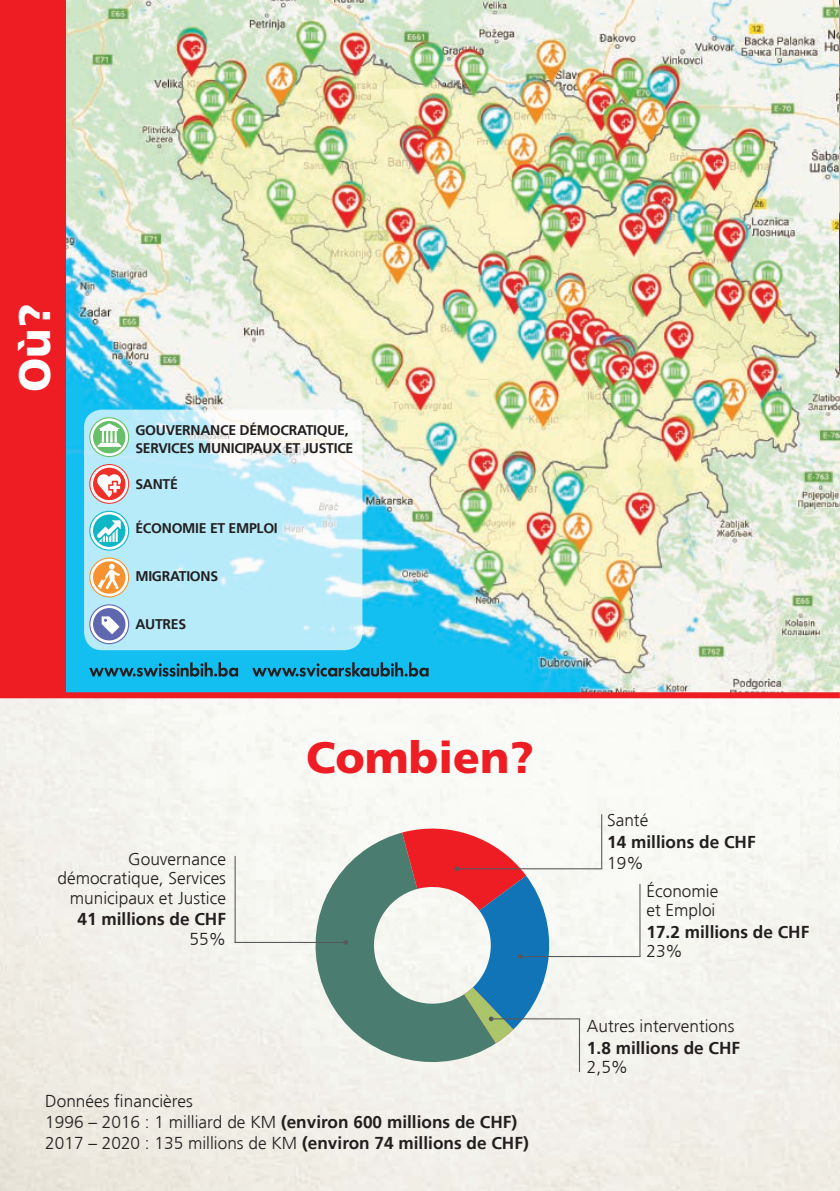
<style>
.page{position:relative;width:840px;height:1191px;background:#fff}
.page>*{position:absolute;margin:0;border:0;box-sizing:border-box;transform-origin:0 0}
.t1{font:900 44px "Frutiger LT Std";color:#ee1d23}
.t2{font:900 44px "Frutiger LT Std";color:#fff}
.t3{font:300 17.2px/19.4px "BH Frutiger LT";color:#231f20;text-align:right}
.t4{font:700 17.2px "BH Frutiger LT Std";color:#231f20}
.t5{font:700 14px "BH Frutiger LT Std";letter-spacing:-.02em;color:#231f20}
.s1{font-family:"BH Frutiger LT";font-weight:300}
.s2{font-family:"BH Frutiger LT Std";font-weight:700}
</style>
<div class="page">
<img style="left:0;top:371px;width:840px;height:820px">
<div style="left:0;top:0;width:67px;height:694px;background:#ee1d23"></div>
<img style="left:67px;top:0;width:772px;height:692px">
<svg style="left:84px;top:409px;width:278px;height:241px;fill:#b7ebfa"></svg>
<svg style="left:89px;top:662px;width:149px;height:15px;background:#1887a9"></svg>
<svg style="left:252px;top:662px;width:176px;height:15px;background:#1887a9"></svg>
<div style="left:0;top:692px;width:839px;height:6px;background:#ee1d23"></div>
<svg style="left:299px;top:832px;width:196px;height:246px"></svg>
<hr style="left:234px;top:942px;width:111px;height:1px;background:#57585a">
<hr style="left:456px;top:868px;width:146px;height:1px;background:#57585a">
<hr style="left:520px;top:956px;width:120px;height:1px;background:#57585a">
<hr style="left:491px;top:1018px;width:89px;height:1px;background:#57585a">
<hr style="left:234px;top:856px;width:1px;height:87px;background:#57585a">
<hr style="left:601px;top:814px;width:1px;height:54px;background:#57585a">
<hr style="left:639px;top:884px;width:1px;height:72px;background:#57585a">
<hr style="left:578px;top:1018px;width:1px;height:54px;background:#57585a">
<svg style="left:343px;top:940px;width:5px;height:4px"></svg>
<svg style="left:402px;top:820px;width:159px;height:223px"></svg>
<svg style="left:90px;top:418px;width:39px;height:38px"></svg>
<div style="left:89px;top:417px;width:40px;height:40px;border:1px solid #67bf6a;border-radius:50%"></div>
<div style="left:93px;top:421px;width:32px;height:32px;background:#67bf6a;border-radius:50%"></div>
<svg style="left:98px;top:423px;width:23px;height:24px"></svg>
<svg style="left:90px;top:511px;width:39px;height:39px"></svg>
<div style="left:89px;top:511px;width:40px;height:39px;border:1px solid #0fb6c3;border-radius:50%"></div>
<div style="left:93px;top:514px;width:32px;height:33px;background:#0fb6c3;border-radius:50%"></div>
<svg style="left:97px;top:520px;width:24px;height:22px"></svg>
<svg style="left:90px;top:464px;width:39px;height:39px"></svg>
<div style="left:89px;top:464px;width:40px;height:40px;border:1px solid #ee3b36;border-radius:50%"></div>
<div style="left:93px;top:468px;width:32px;height:32px;background:#ef3029;border-radius:50%"></div>
<svg style="left:97px;top:474px;width:24px;height:23px"></svg>
<svg style="left:90px;top:558px;width:39px;height:39px"></svg>
<div style="left:89px;top:557px;width:40px;height:40px;border:1px solid #f69230;border-radius:50%"></div>
<svg style="left:91px;top:560px;width:36px;height:35px"></svg>
<svg style="left:90px;top:605px;width:39px;height:38px"></svg>
<div style="left:89px;top:604px;width:40px;height:40px;border:1px solid #5f67af;border-radius:50%"></div>
<div style="left:93px;top:608px;width:32px;height:32px;background:#5f67af;border-radius:50%"></div>
<svg style="left:102px;top:616px;width:17px;height:18px"></svg>
<img style="left:839px;top:0;width:1px;height:365px">
<p class="t2" style="left:8px;top:392px;width:90px;rotate:-90deg">Où?</p>
<p class="t5" style="left:135px;top:422px;width:215px">GOUVERNANCE DÉMOCRATIQUE,</p>
<p class="t5" style="left:135px;top:440px;width:219px">SERVICES MUNICIPAUX ET JUSTICE</p>
<p class="t5" style="left:135px;top:476px;width:44px">SANTÉ</p>
<p class="t5" style="left:135px;top:520px;width:144px">ÉCONOMIE ET EMPLOI</p>
<p class="t5" style="left:135px;top:568px;width:84px">MIGRATIONS</p>
<p class="t5" style="left:135px;top:616px;width:52px">AUTRES</p>
<p class="t1" style="left:306px;top:731px;width:229px">Combien?</p>
<p class="t3" style="left:57px;top:849px;width:170px">Gouvernance démocratique, Services municipaux et Justice</p>
<p class="t4" style="left:77px;top:909px;width:150px">41 millions de CHF</p>
<p class="t3" style="left:189px;top:929px;width:38px">55%</p>
<p class="t3" style="left:45px;top:1091px;width:149px">Données financières</p>
<p class="t4" style="left:45px;top:1112px;width:473px"><span class="s1">1996 – 2016 : 1 milliard de KM</span> (environ 600 millions de CHF)</p>
<p class="t3" style="left:45px;top:1134px;width:484px">2017 – 2020 : 135 millions de KM <span class="s2">(environ 74 millions de CHF)</span></p>
<p class="t3" style="left:606px;top:811px;width:43px">Santé</p>
<p class="t4" style="left:606px;top:831px;width:150px">14 millions de CHF</p>
<p class="t3" style="left:606px;top:854px;width:38px">19%</p>
<p class="t3" style="left:646px;top:881px;width:73px">Économie</p>
<p class="t3" style="left:646px;top:900px;width:70px">et Emploi</p>
<p class="t4" style="left:646px;top:921px;width:164px">17.2 millions de CHF</p>
<p class="t3" style="left:646px;top:941px;width:38px">23%</p>
<p class="t3" style="left:586px;top:1017px;width:149px">Autres interventions</p>
<p class="t4" style="left:586px;top:1037px;width:155px">1.8 millions de CHF</p>
<p class="t3" style="left:586px;top:1057px;width:43px">2,5%</p>
</div>
